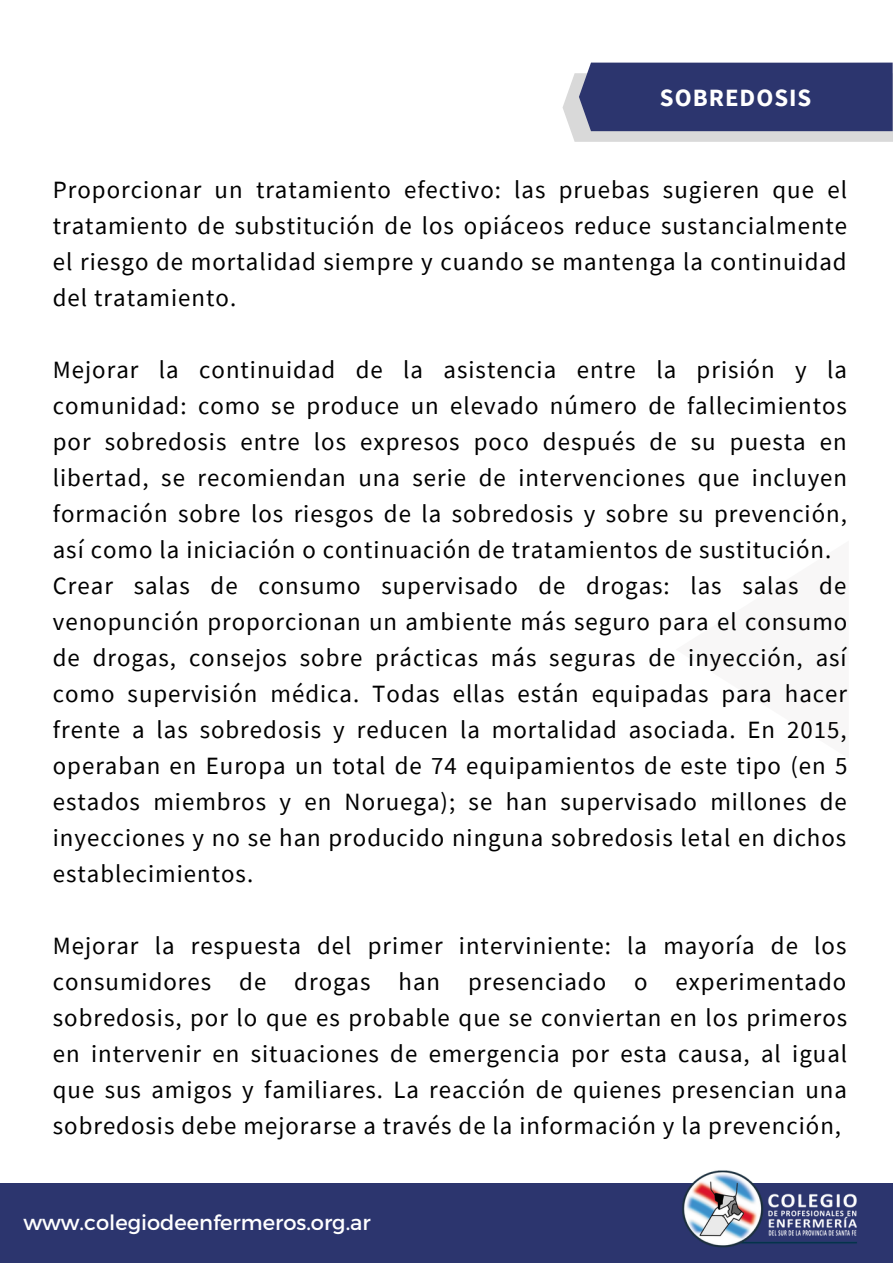
<style>
.page{position:relative;width:893px;height:1264px;background:#fff}
.page>*{position:absolute;margin:0;border:0;box-sizing:border-box;transform-origin:0 0}
.t1{font:24.9px/36px "Source Sans Pro";letter-spacing:.04em;color:#000;text-align:justify}
.t2{font:700 24.9px "Source Sans Pro";letter-spacing:.04em;color:#fff}
.t3{font:21px "Montserrat";color:#fff}
</style>
<div class="page">
<div style="left:0;top:1183px;width:892px;height:79px;background:#2c356e"></div>
<img style="left:682px;top:1170px;width:175px;height:78px">
<svg style="left:562px;top:63px;width:330px;height:79px;background:#505785"></svg>
<p class="t2" style="left:660px;top:82px;width:153px">SOBREDOSIS</p>
<p class="t1" style="left:53px;top:171px;width:795px">Proporcionar un tratamiento efectivo: las pruebas sugieren que el tratamiento de substitución de los opiáceos reduce sustancialmente el riesgo de mortalidad siempre y cuando se mantenga la continuidad del tratamiento.</p>
<p class="t1" style="left:53px;top:351px;width:796px;text-align:left">Mejorar la continuidad de la asistencia entre la prisión y la comunidad: como se produce un elevado número de fallecimientos por sobredosis entre los expresos poco después de su puesta en libertad, se recomiendan una serie de intervenciones que incluyen formación sobre los riesgos de la sobredosis y sobre su prevención, así como la iniciación o continuación de tratamientos de sustitución.<br>Crear salas de consumo supervisado de drogas: las salas de venopunción proporcionan un ambiente más seguro para el consumo de drogas, consejos sobre prácticas más seguras de inyección, así como supervisión médica. Todas ellas están equipadas para hacer frente a las sobredosis y reducen la mortalidad asociada. En 2015, operaban en Europa un total de 74 equipamientos de este tipo (en 5 estados miembros y en Noruega); se han supervisado millones de inyecciones y no se han producido ninguna sobredosis letal en dichos establecimientos.</p>
<p class="t1" style="left:53px;top:926px;width:795px">Mejorar la respuesta del primer interviniente: la mayoría de los consumidores de drogas han presenciado o experimentado sobredosis, por lo que es probable que se conviertan en los primeros en intervenir en situaciones de emergencia por esta causa, al igual que sus amigos y familiares. La reacción de quienes presencian una sobredosis debe mejorarse a través de la información y la prevención,</p>
<p class="t3" style="left:23px;top:1208px;width:349px">www.colegiodeenfermeros.org.ar</p>
</div>
